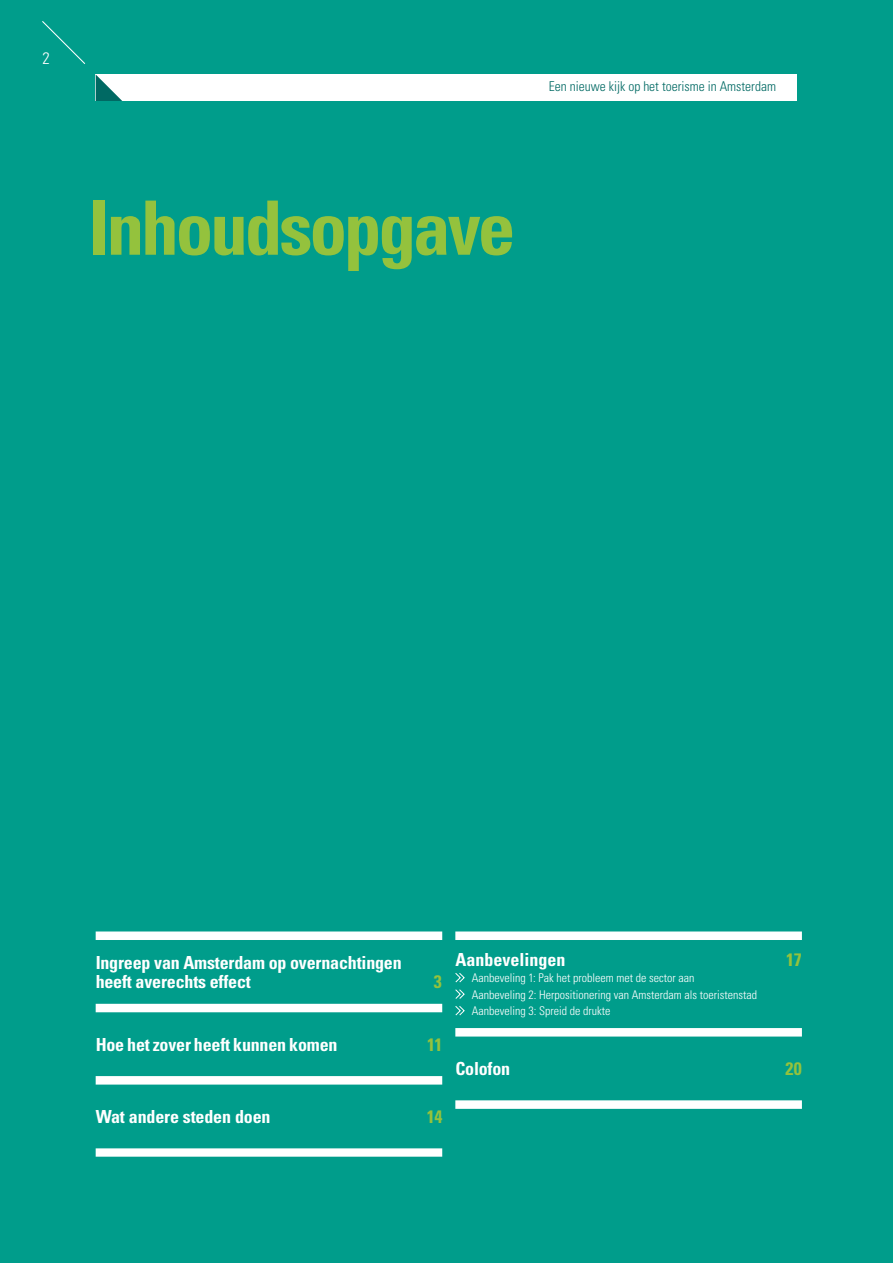
<style>
.page{position:relative;width:893px;height:1263px;background:#009d8b}
.page>*{position:absolute;margin:0;border:0;box-sizing:border-box;transform-origin:0 0}
.t1{font:700 condensed 75px "Univers LT Std";letter-spacing:-.04em;color:#94c23d}
.t2{font:700 condensed 18px/19.5px "Univers LT Std";letter-spacing:-.01em;color:#fff}
.t3{font:700 condensed 18px "Univers LT Std";letter-spacing:-.025em;color:#94c23d}
.t4{font:300 condensed 16.5px "Univers LT Std";color:#fff}
.t5{font:300 condensed 13.5px "Univers LT Std";color:#006963}
.t6{font:300 condensed 12px/16.5px "Univers LT Std";color:#fff}
</style>
<div class="page">
<div style="left:96px;top:74px;width:701px;height:27px;background:#fff"></div>
<svg style="left:96px;top:75px;width:26px;height:26px"></svg>
<svg style="left:42px;top:21px;width:44px;height:43px"></svg>
<svg style="left:96px;top:931px;width:346px;height:226px"></svg>
<svg style="left:455px;top:931px;width:347px;height:178px"></svg>
<svg style="left:455px;top:972px;width:10px;height:11px"></svg>
<svg style="left:455px;top:989px;width:10px;height:10px"></svg>
<svg style="left:455px;top:1005px;width:10px;height:11px"></svg>
<h3 class="t4" style="left:42px;top:48px;width:9px">2</h3>
<p class="t5" style="left:549px;top:78px;width:229px">Een nieuwe kijk op het toerisme in Amsterdam</p>
<h1 class="t1" style="left:89px;top:182px;width:428px">Inhoudsopgave</h1>
<h2 class="t2" style="left:96px;top:952px;width:308px">Ingreep van Amsterdam op overnachtingen heeft averechts effect</h2>
<h2 class="t3" style="left:434px;top:971px;width:9px">3</h2>
<h2 class="t2" style="left:96px;top:1034px;width:243px">Hoe het zover heeft kunnen komen</h2>
<h2 class="t3" style="left:427px;top:1033px;width:17px">11</h2>
<h2 class="t2" style="left:455px;top:949px;width:111px">Aanbevelingen</h2>
<h2 class="t3" style="left:786px;top:948px;width:17px">17</h2>
<p class="t6" style="left:472px;top:970px;width:287px">Aanbeveling 1: Pak het probleem met de sector aan<br>Aanbeveling 2: Herpositionering van Amsterdam als toeristenstad<br>Aanbeveling 3: Spreid de drukte</p>
<h2 class="t2" style="left:455px;top:1059px;width:56px">Colofon</h2>
<h2 class="t3" style="left:785px;top:1057px;width:18px">20</h2>
<h2 class="t2" style="left:96px;top:1107px;width:176px">Wat andere steden doen</h2>
<h2 class="t3" style="left:427px;top:1105px;width:17px">14</h2>
</div>
